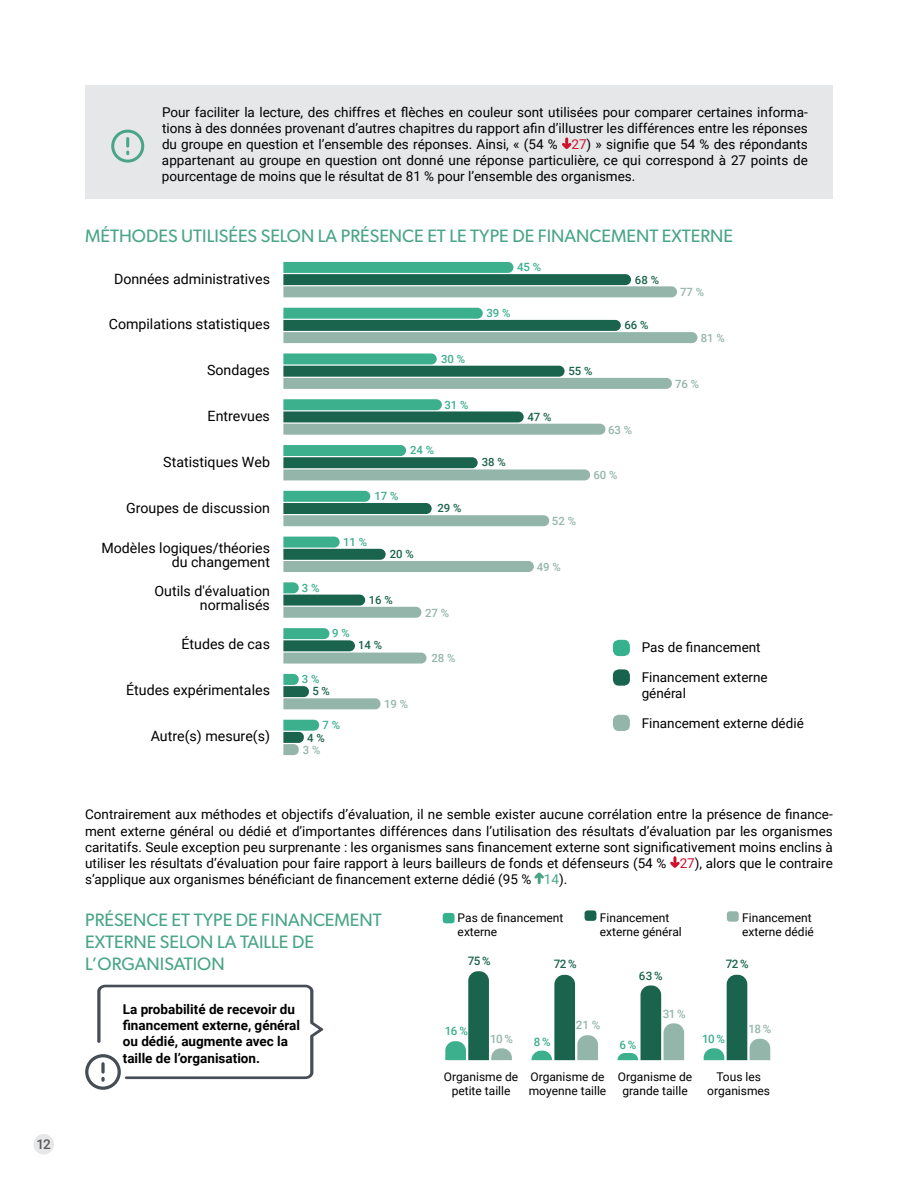
<style>
.page{position:relative;width:918px;height:1188px;background:#fff}
.page>*{position:absolute;margin:0;border:0;box-sizing:border-box;transform-origin:0 0}
.t1{font:18px/21.6px "Gibson";color:#49a586}
.t2{font:14.25px/14.2px "Roboto";color:#000;text-align:right}
.t3{font:13.5px/16.2px "Roboto";color:#000;text-align:justify}
.t4{font:700 13.5px/16.2px "Roboto";color:#000}
.t5{font:500 13.5px "Roboto";color:#58595b}
.t6{font:12px/14.4px "Roboto";color:#000}
.t7{font:500 11.7px "Roboto";letter-spacing:-.05em;color:#1a634d}
.t8{font:500 11.7px "Roboto";letter-spacing:-.05em;color:#94b6aa}
.t9{font:500 11.7px "Roboto";color:#3caf8d}
.t10{font:500 11.4px "Roboto";color:#94b6aa}
.t11{font:500 11.4px "Roboto";color:#1a634d}
.t12{font:500 11.4px "Roboto";color:#3caf8d}
.s1{color:#cd122d}
.s2{color:#49a586}
</style>
<div class="page">
<svg style="left:283px;top:262px;width:394px;height:35px"></svg>
<svg style="left:283px;top:308px;width:415px;height:35px"></svg>
<svg style="left:283px;top:353px;width:389px;height:36px"></svg>
<svg style="left:283px;top:399px;width:322px;height:36px"></svg>
<svg style="left:283px;top:445px;width:307px;height:35px"></svg>
<svg style="left:283px;top:491px;width:266px;height:35px"></svg>
<svg style="left:283px;top:537px;width:251px;height:35px"></svg>
<svg style="left:283px;top:582px;width:138px;height:36px"></svg>
<svg style="left:283px;top:628px;width:144px;height:36px"></svg>
<svg style="left:283px;top:674px;width:98px;height:35px"></svg>
<svg style="left:283px;top:720px;width:36px;height:35px"></svg>
<svg style="left:670px;top:858px;width:10px;height:10px"></svg>
<svg style="left:534px;top:872px;width:10px;height:11px"></svg>
<div style="left:613px;top:640px;width:17px;height:16px;background:#35b18e;border-radius:6px"></div>
<div style="left:613px;top:715px;width:17px;height:16px;background:#94b5aa;border-radius:6px"></div>
<div style="left:613px;top:669px;width:17px;height:17px;background:#18634d;border-radius:6px"></div>
<svg style="left:445px;top:971px;width:67px;height:89px"></svg>
<svg style="left:531px;top:975px;width:67px;height:85px"></svg>
<svg style="left:618px;top:985px;width:66px;height:75px"></svg>
<svg style="left:704px;top:975px;width:66px;height:85px"></svg>
<div style="left:443px;top:913px;width:12px;height:10px;background:#35b18e;border-radius:3px"></div>
<div style="left:727px;top:911px;width:12px;height:11px;background:#94b5aa;border-radius:3px"></div>
<div style="left:585px;top:910px;width:11px;height:11px;background:#18634d;border-radius:3px"></div>
<div style="left:33px;top:1134px;width:21px;height:21px;background:#e6e7e8;border-radius:50%"></div>
<svg style="left:85px;top:985px;width:238px;height:105px"></svg>
<div style="left:85px;top:85px;width:748px;height:114px;background:#e6e7e8"></div>
<svg style="left:562px;top:139px;width:10px;height:10px"></svg>
<svg style="left:111px;top:130px;width:33px;height:33px"></svg>
<p class="t5" style="left:37px;top:1135px;width:16px">12</p>
<p class="t3" style="left:162px;top:103px;width:647px">Pour faciliter la lecture, des chiffres et flèches en couleur sont utilisées pour comparer certaines informa&shy;tions à des données provenant d’autres chapitres du rapport afin d’illustrer les différences entre les réponses du groupe en question et l’ensemble des réponses. Ainsi, « (54 % <span class="s1">27</span>) » signifie que 54 % des répondants appartenant au groupe en question ont donné une réponse particulière, ce qui correspond à 27 points de pourcentage de moins que le résultat de 81 % pour l’ensemble des organismes.</p>
<h1 class="t1" style="left:85px;top:225px;width:649px">MÉTHODES UTILISÉES SELON LA PRÉSENCE ET LE TYPE DE FINANCEMENT EXTERNE</h1>
<p class="t2" style="left:114px;top:272px;width:157px">Données administratives</p>
<p class="t2" style="left:109px;top:316px;width:163px">Compilations statistiques</p>
<p class="t2" style="left:207px;top:362px;width:64px">Sondages</p>
<p class="t2" style="left:208px;top:408px;width:64px">Entrevues</p>
<p class="t2" style="left:163px;top:455px;width:108px">Statistiques Web</p>
<p class="t2" style="left:126px;top:501px;width:145px">Groupes de discussion</p>
<p class="t2" style="left:101px;top:540px;width:170px">Modèles logiques/théories du changement</p>
<p class="t2" style="left:154px;top:583px;width:117px">Outils d'évaluation normalisés</p>
<p class="t2" style="left:182px;top:636px;width:90px">Études de cas</p>
<p class="t2" style="left:126px;top:682px;width:145px">Études expérimentales</p>
<p class="t2" style="left:151px;top:728px;width:121px">Autre(s) mesure(s)</p>
<p class="t12" style="left:441px;top:351px;width:26px">30 %</p>
<p class="t12" style="left:444px;top:397px;width:26px">31 %</p>
<p class="t12" style="left:410px;top:442px;width:26px">24 %</p>
<p class="t12" style="left:302px;top:580px;width:19px">3 %</p>
<p class="t12" style="left:375px;top:488px;width:26px">17 %</p>
<p class="t12" style="left:343px;top:534px;width:26px">11 %</p>
<p class="t11" style="left:390px;top:546px;width:26px">20 %</p>
<p class="t11" style="left:438px;top:500px;width:26px">29 %</p>
<p class="t11" style="left:369px;top:592px;width:26px">16 %</p>
<p class="t12" style="left:332px;top:625px;width:19px">9 %</p>
<p class="t11" style="left:358px;top:637px;width:26px">14 %</p>
<p class="t10" style="left:425px;top:605px;width:26px">27 %</p>
<p class="t10" style="left:431px;top:650px;width:26px">28 %</p>
<p class="t12" style="left:302px;top:671px;width:19px">3 %</p>
<p class="t11" style="left:312px;top:683px;width:19px">5 %</p>
<p class="t12" style="left:322px;top:717px;width:19px">7 %</p>
<p class="t11" style="left:307px;top:729px;width:19px">4 %</p>
<p class="t10" style="left:303px;top:742px;width:19px">3 %</p>
<p class="t10" style="left:384px;top:696px;width:26px">19 %</p>
<p class="t12" style="left:517px;top:259px;width:26px">45 %</p>
<p class="t12" style="left:486px;top:305px;width:26px">39 %</p>
<p class="t11" style="left:482px;top:454px;width:26px">38 %</p>
<p class="t11" style="left:527px;top:409px;width:26px">47 %</p>
<p class="t11" style="left:635px;top:272px;width:26px">68 %</p>
<p class="t11" style="left:568px;top:363px;width:26px">55 %</p>
<p class="t11" style="left:624px;top:317px;width:26px">66 %</p>
<p class="t10" style="left:608px;top:422px;width:26px">63 %</p>
<p class="t10" style="left:593px;top:467px;width:26px">60 %</p>
<p class="t10" style="left:552px;top:513px;width:26px">52 %</p>
<p class="t10" style="left:537px;top:559px;width:26px">49 %</p>
<p class="t10" style="left:680px;top:284px;width:26px">77 %</p>
<p class="t10" style="left:701px;top:330px;width:26px">81 %</p>
<p class="t10" style="left:675px;top:376px;width:26px">76 %</p>
<p class="t3" style="left:642px;top:632px;width:127px;line-height:29.7px">Pas de financement<br>Financement externe</p>
<p class="t3" style="left:642px;top:678px;width:164px;line-height:29.7px">général<br>Financement externe dédié</p>
<p class="t3" style="left:85px;top:806px;width:749px">Contrairement aux méthodes et objectifs d’évaluation, il ne semble exister aucune corrélation entre la présence de finance&shy;ment externe général ou dédié et d’importantes différences dans l’utilisation des résultats d’évaluation par les organismes caritatifs. Seule exception peu surprenante : les organismes sans financement externe sont significativement moins enclins à utiliser les résultats d’évaluation pour faire rapport à leurs bailleurs de fonds et défenseurs (54 % <span class="s1">27</span>), alors que le contraire s’applique aux organismes bénéficiant de financement externe dédié (95 % <span class="s2">14</span>).</p>
<h1 class="t1" style="left:85px;top:909px;width:298px">PRÉSENCE ET TYPE DE FINANCEMENT<br>EXTERNE SELON LA TAILLE DE<br>L’ORGANISATION</h1>
<p class="t4" style="left:123px;top:1001px;width:179px">La probabilité de recevoir du financement externe, général ou dédié, augmente avec la taille de l’organisation.</p>
<p class="t6" style="left:458px;top:910px;width:107px">Pas de financement externe</p>
<p class="t6" style="left:600px;top:910px;width:83px">Financement externe général</p>
<p class="t6" style="left:742px;top:910px;width:73px">Financement externe dédié</p>
<p class="t7" style="left:468px;top:953px;width:24px">75 %</p>
<p class="t7" style="left:554px;top:956px;width:24px">72 %</p>
<p class="t7" style="left:726px;top:956px;width:24px">72 %</p>
<p class="t7" style="left:639px;top:968px;width:25px">63 %</p>
<p class="t8" style="left:663px;top:1006px;width:24px">31 %</p>
<p class="t9" style="left:445px;top:1023px;width:24px">16 %</p>
<p class="t8" style="left:490px;top:1031px;width:24px">10 %</p>
<p class="t9" style="left:534px;top:1033px;width:18px">8 %</p>
<p class="t8" style="left:576px;top:1017px;width:26px">21 %</p>
<p class="t9" style="left:619px;top:1037px;width:18px">6 %</p>
<p class="t9" style="left:702px;top:1031px;width:24px">10 %</p>
<p class="t8" style="left:748px;top:1020px;width:24px">18 %</p>
<p class="t6" style="left:444px;top:1069px;width:76px;text-align:center">Organisme de petite taille</p>
<p class="t6" style="left:529px;top:1069px;width:79px">Organisme de moyenne taille</p>
<p class="t6" style="left:618px;top:1069px;width:76px;text-align:center">Organisme de grande taille</p>
<p class="t6" style="left:707px;top:1069px;width:64px;text-align:center">Tous les organismes</p>
</div>
